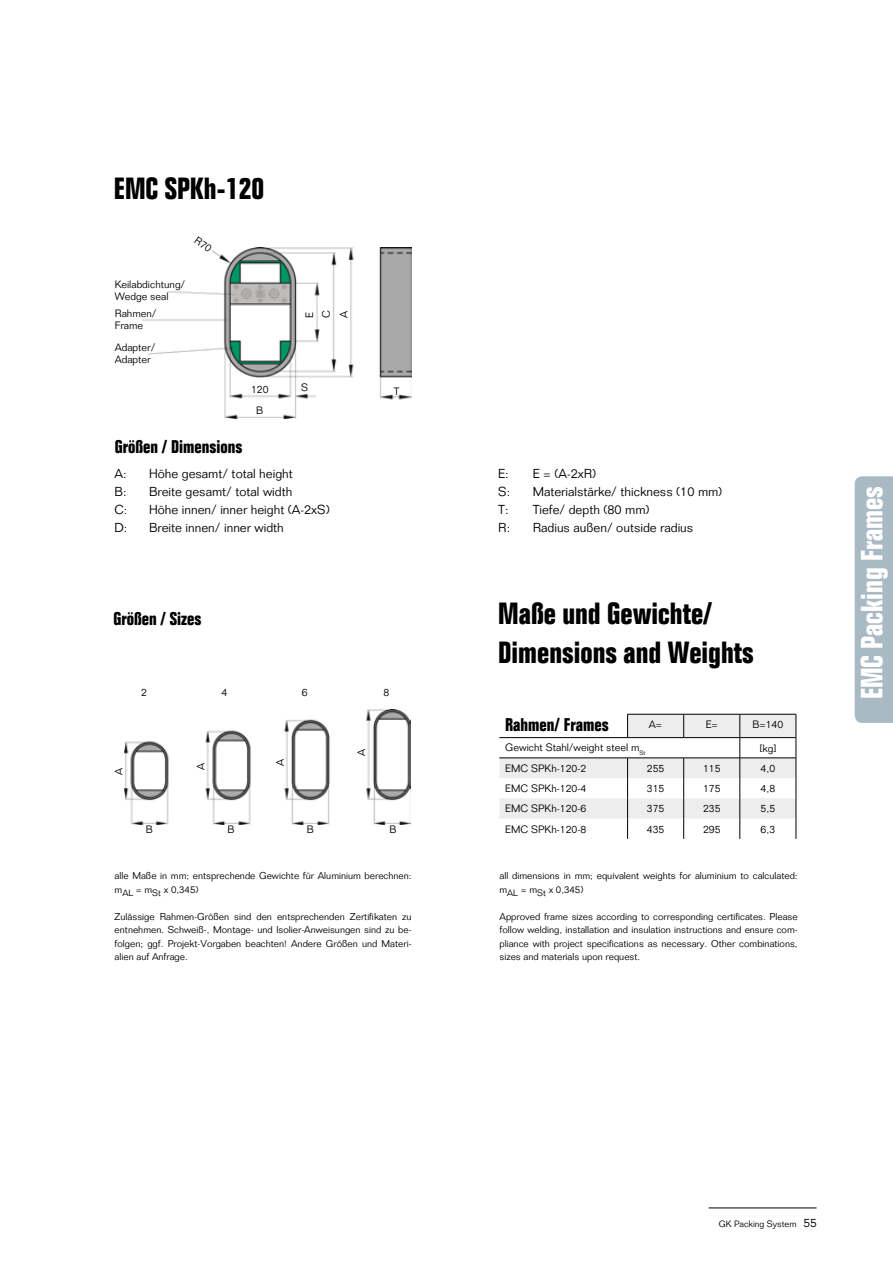
<style>
.page{position:relative;width:893px;height:1263px;background:#fff}
.page>*{position:absolute;margin:0;border:0;box-sizing:border-box;transform-origin:0 0}
.t1{font:700 condensed 30px "Folio";color:#000}
.t2{font:700 condensed 30px "Folio";color:#fff}
.t3{font:700 condensed 18px "Folio";color:#000}
.t4{font:300 12.75px "Folio";color:#000}
.t5{font:300 10.5px/12px "Folio";color:#000}
.t6{font:300 9.75px/13.5px "Folio";color:#000}
.t7{font:300 9px "Folio";color:#000}
.s1{font-size:12px}
</style>
<div class="page">
<hr style="left:709px;top:1208px;width:107px;height:1px;background:#000">
<div style="left:855px;top:476px;width:38px;height:247px;background:#a9bac4"></div>
<img style="left:379px;top:248px;width:33px;height:152px">
<img style="left:142px;top:248px;width:212px;height:171px">
<svg style="left:499px;top:714px;width:298px;height:125px"></svg>
<img style="left:124px;top:741px;width:45px;height:83px">
<img style="left:205px;top:730px;width:46px;height:94px">
<img style="left:284px;top:719px;width:46px;height:105px">
<img style="left:366px;top:710px;width:44px;height:114px">
<svg style="left:194px;top:248px;width:19px;height:4px"></svg>
<h1 class="t1" style="left:114px;top:172px;width:152px">EMC SPKh-120</h1>
<p class="t5" style="left:115px;top:279px;width:72px">Keilabdichtung/<br>Wedge seal</p>
<p class="t5" style="left:115px;top:307px;width:43px">Rahmen/<br>Frame</p>
<p class="t5" style="left:115px;top:341px;width:42px">Adapter/<br>Adapter</p>
<p class="t5" style="left:301px;top:318px;width:9px;line-height:17.1px;rotate:-90deg">E<br>C<br>A</p>
<p class="t5" style="left:251px;top:379px;width:19px;line-height:20.4px;text-align:center">120<br>B</p>
<p class="t5" style="left:301px;top:381px;width:9px">S</p>
<p class="t5" style="left:394px;top:385px;width:7px">T</p>
<h2 class="t3" style="left:115px;top:437px;width:129px">Größen / Dimensions</h2>
<h3 class="t4" style="left:114px;top:466px;width:14px">A:</h3>
<h3 class="t4" style="left:149px;top:466px;width:145px">Höhe gesamt/ total height</h3>
<h3 class="t4" style="left:114px;top:484px;width:14px">B:</h3>
<h3 class="t4" style="left:149px;top:484px;width:145px">Breite gesamt/ total width</h3>
<h3 class="t4" style="left:114px;top:502px;width:14px">C:</h3>
<h3 class="t4" style="left:149px;top:502px;width:182px">Höhe innen/ inner height (A-2xS)</h3>
<h3 class="t4" style="left:114px;top:520px;width:14px">D:</h3>
<h3 class="t4" style="left:149px;top:520px;width:136px">Breite innen/ inner width</h3>
<h2 class="t3" style="left:113px;top:608px;width:89px">Größen / Sizes</h2>
<p class="t5" style="left:141px;top:686px;width:7px">2</p>
<p class="t5" style="left:222px;top:686px;width:7px">4</p>
<p class="t5" style="left:302px;top:686px;width:7px">6</p>
<p class="t5" style="left:384px;top:686px;width:7px">8</p>
<p class="t5" style="left:113px;top:775px;width:9px;rotate:-90deg">A</p>
<p class="t5" style="left:146px;top:823px;width:9px">B</p>
<p class="t5" style="left:195px;top:770px;width:9px;rotate:-90deg">A</p>
<p class="t5" style="left:228px;top:823px;width:9px">B</p>
<p class="t5" style="left:274px;top:766px;width:9px;rotate:-90deg">A</p>
<p class="t5" style="left:307px;top:823px;width:9px">B</p>
<p class="t5" style="left:355px;top:756px;width:9px;rotate:-90deg">A</p>
<p class="t5" style="left:390px;top:823px;width:9px">B</p>
<p class="t6" style="left:115px;top:869px;width:298px">alle Maße in mm; entsprechende Gewichte für Aluminium berechnen: m<sub>AL</sub> = m<sub>St</sub> x 0,345)</p>
<p class="t6" style="left:115px;top:910px;width:298px;text-align:justify">Zulässige Rahmen-Größen sind den entsprechenden Zertifikaten zu entnehmen. Schweiß-, Montage- und Isolier-Anweisungen sind zu be&shy;folgen; ggf. Projekt-Vorgaben beachten! Andere Größen und Materi&shy;alien auf Anfrage.</p>
<h3 class="t4" style="left:498px;top:466px;width:12px">E:</h3>
<h3 class="t4" style="left:533px;top:466px;width:65px">E = (A-2xR)</h3>
<h3 class="t4" style="left:498px;top:484px;width:14px">S:</h3>
<h3 class="t4" style="left:533px;top:484px;width:191px">Materialstärke/ thickness (10 mm)</h3>
<h3 class="t4" style="left:498px;top:502px;width:12px">T:</h3>
<h3 class="t4" style="left:533px;top:502px;width:118px">Tiefe/ depth (80 mm)</h3>
<h3 class="t4" style="left:498px;top:520px;width:14px">R:</h3>
<h3 class="t4" style="left:533px;top:520px;width:162px">Radius außen/ outside radius</h3>
<h1 class="t1" style="left:498px;top:597px;width:215px">Maße und Gewichte/</h1>
<h1 class="t1" style="left:498px;top:636px;width:257px">Dimensions and Weights</h1>
<h2 class="t3" style="left:505px;top:715px;width:105px">Rahmen/ Frames</h2>
<p class="t5" style="left:649px;top:718px;width:15px">A=</p>
<p class="t5" style="left:706px;top:718px;width:14px">E=</p>
<p class="t5" style="left:752px;top:718px;width:32px">B=140</p>
<p class="t5" style="left:505px;top:742px;width:142px">Gewicht Stahl/weight steel m<sub>St</sub></p>
<p class="t5" style="left:759px;top:742px;width:19px">[kg]</p>
<p class="t5" style="left:505px;top:762px;width:83px">EMC SPKh-120-2</p>
<p class="t5" style="left:647px;top:762px;width:19px">255</p>
<p class="t5" style="left:703px;top:762px;width:19px">115</p>
<p class="t5" style="left:761px;top:762px;width:16px">4,0</p>
<p class="t5" style="left:505px;top:782px;width:83px">EMC SPKh-120-4</p>
<p class="t5" style="left:647px;top:782px;width:19px">315</p>
<p class="t5" style="left:703px;top:782px;width:19px">175</p>
<p class="t5" style="left:761px;top:782px;width:16px">4,8</p>
<p class="t5" style="left:505px;top:802px;width:83px">EMC SPKh-120-6</p>
<p class="t5" style="left:647px;top:802px;width:19px">375</p>
<p class="t5" style="left:703px;top:802px;width:19px">235</p>
<p class="t5" style="left:761px;top:802px;width:16px">5,5</p>
<p class="t5" style="left:505px;top:823px;width:83px">EMC SPKh-120-8</p>
<p class="t5" style="left:647px;top:823px;width:19px">435</p>
<p class="t5" style="left:703px;top:823px;width:19px">295</p>
<p class="t5" style="left:761px;top:823px;width:16px">6,3</p>
<p class="t6" style="left:499px;top:869px;width:300px">all dimensions in mm; equivalent weights for aluminium to calculated: m<sub>AL</sub> = m<sub>St</sub> x 0,345)</p>
<p class="t6" style="left:499px;top:910px;width:300px;text-align:justify">Approved frame sizes according to corresponding certificates. Please follow welding, installation and insulation instructions and ensure com&shy;pliance with project specifications as necessary. Other combinations, sizes and materials upon request.</p>
<h1 class="t2" style="left:855px;top:699px;width:215px;rotate:-90deg">EMC Packing Frames</h1>
<p class="t7" style="left:719px;top:1218px;width:100px">GK Packing System <span class="s1">55</span></p>
</div>
